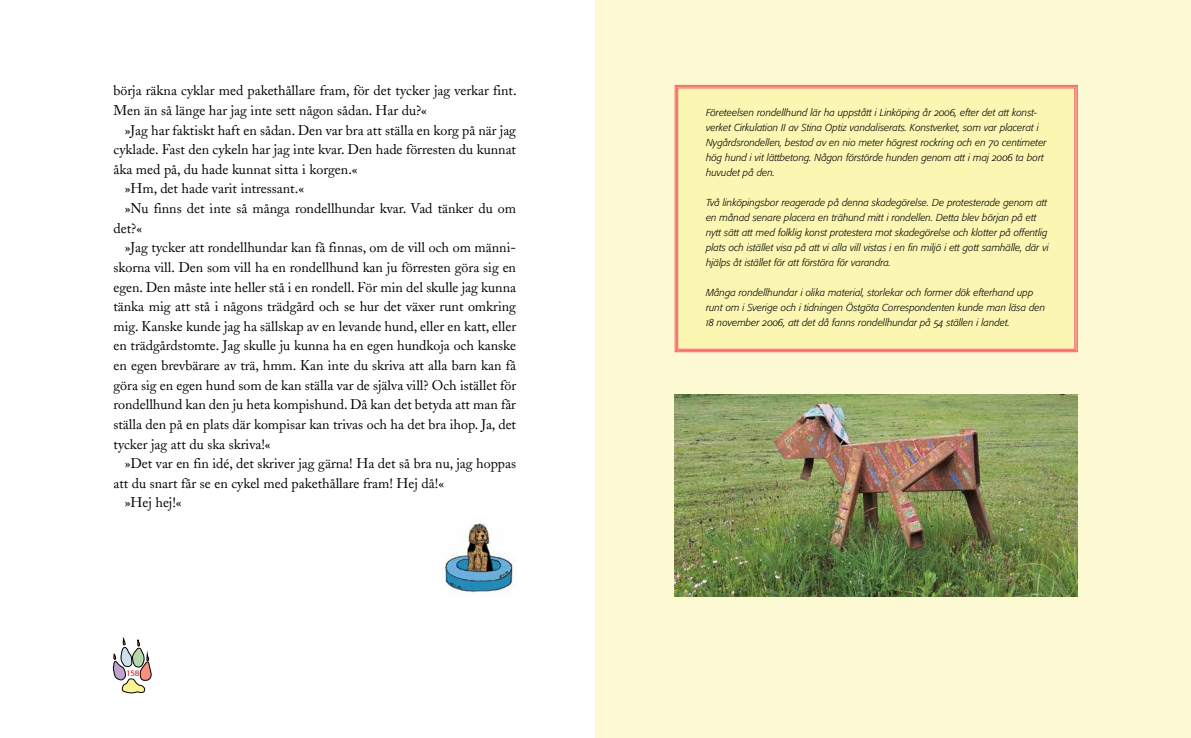
<style>
.page{position:relative;width:1191px;height:738px;background:#fff}
.page>*{position:absolute;margin:0;border:0;box-sizing:border-box;transform-origin:0 0}
.t1{font:14px/19.6px "Adobe Caslon";color:#000}
.t2{font:italic 300 10px/15px "Formata";color:#000}
.t3{font:8px "Formata";color:#d2232a}
.s1{font-family:"Formata Light Italic SC";font-weight:400;font-style:normal}
</style>
<div class="page">
<svg style="left:113px;top:638px;width:38px;height:54px"></svg>
<img style="left:443px;top:523px;width:73px;height:70px">
<div style="left:595px;top:0;width:596px;height:737px;background:#fdfad3"></div>
<img style="left:675px;top:394px;width:402px;height:201px">
<div style="left:674px;top:85px;width:403px;height:267px;background:#fbf7b2"></div>
<div style="left:677px;top:88px;width:398px;height:261px;border:1px solid #f06464"></div>
<p class="t1" style="left:113px;top:81px;width:405px">börja räkna cyklar med pakethållare fram, för det tycker jag verkar fint.<br>Men än så länge har jag inte sett någon sådan. Har du?«</p>
<p class="t1" style="left:125px;top:120px;width:393px">»Jag har faktiskt haft en sådan. Den var bra att ställa en korg på när jag</p>
<p class="t1" style="left:113px;top:140px;width:404px">cyklade. Fast den cykeln har jag inte kvar. Den hade förresten du kunnat</p>
<p class="t1" style="left:113px;top:159px;width:246px">åka med på, du hade kunnat sitta i korgen.«</p>
<p class="t1" style="left:125px;top:179px;width:181px">»Hm, det hade varit intressant.«</p>
<p class="t1" style="left:125px;top:198px;width:393px">»Nu finns det inte så många rondellhundar kvar. Vad tänker du om</p>
<p class="t1" style="left:113px;top:218px;width:30px">det?«</p>
<p class="t1" style="left:125px;top:238px;width:393px">»Jag tycker att rondellhundar kan få finnas, om de vill och om männi-</p>
<p class="t1" style="left:113px;top:257px;width:404px">skorna vill. Den som vill ha en rondellhund kan ju förresten göra sig en</p>
<p class="t1" style="left:113px;top:277px;width:404px">egen. Den måste inte heller stå i en rondell. För min del skulle jag kunna</p>
<p class="t1" style="left:113px;top:296px;width:404px">tänka mig att stå i någons trädgård och se hur det växer runt omkring</p>
<p class="t1" style="left:113px;top:316px;width:404px">mig. Kanske kunde jag ha sällskap av en levande hund, eller en katt, eller</p>
<p class="t1" style="left:113px;top:336px;width:404px">en trädgårdstomte. Jag skulle ju kunna ha en egen hundkoja och kanske</p>
<p class="t1" style="left:113px;top:355px;width:404px">en egen brevbärare av trä, hmm. Kan inte du skriva att alla barn kan få</p>
<p class="t1" style="left:113px;top:375px;width:404px">göra sig en egen hund som de kan ställa var de själva vill? Och istället för</p>
<p class="t1" style="left:113px;top:394px;width:404px">rondellhund kan den ju heta kompishund. Då kan det betyda att man får</p>
<p class="t1" style="left:113px;top:414px;width:404px">ställa den på en plats där kompisar kan trivas och ha det bra ihop. Ja, det</p>
<p class="t1" style="left:113px;top:434px;width:159px">tycker jag att du ska skriva!«</p>
<p class="t1" style="left:125px;top:453px;width:393px">»Det var en fin idé, det skriver jag gärna! Ha det så bra nu, jag hoppas</p>
<p class="t1" style="left:113px;top:473px;width:332px">att du snart får se en cykel med pakethållare fram! Hej då!«</p>
<p class="t1" style="left:125px;top:492px;width:58px">»Hej hej!«</p>
<p class="t3" style="left:126px;top:667px;width:15px">158</p>
<p class="t2" style="left:706px;top:105px;width:342px">Företeelsen rondellhund lär ha uppstått i Linköping år <span class="s1">2006</span>, efter det att konst&shy;verket Cirkulation II av Stina Optiz vandaliserats. Konstverket, som var placerat i Nygårdsrondellen, bestod av en nio meter högrest rockring och en <span class="s1">70</span> centimeter hög hund i vit lättbetong. Någon förstörde hunden genom att i maj <span class="s1">2006</span> ta bort huvudet på den.</p>
<p class="t2" style="left:706px;top:195px;width:344px">Två linköpingsbor reagerade på denna skadegörelse. De protesterade genom att en månad senare placera en trähund mitt i rondellen. Detta blev början på ett nytt sätt att med folklig konst protestera mot skadegörelse och klotter på offentlig plats och istället visa på att vi alla vill vistas i en fin miljö i ett gott samhälle, där vi hjälps åt istället för att förstöra för varandra.</p>
<p class="t2" style="left:706px;top:285px;width:340px">Många rondellhundar i olika material, storlekar och former dök efterhand upp runt om i Sverige och i tidningen Östgöta Correspondenten kunde man läsa den<br><span class="s1">18</span> november <span class="s1">2006</span>, att det då fanns rondellhundar på <span class="s1">54</span> ställen i landet.</p>
</div>
